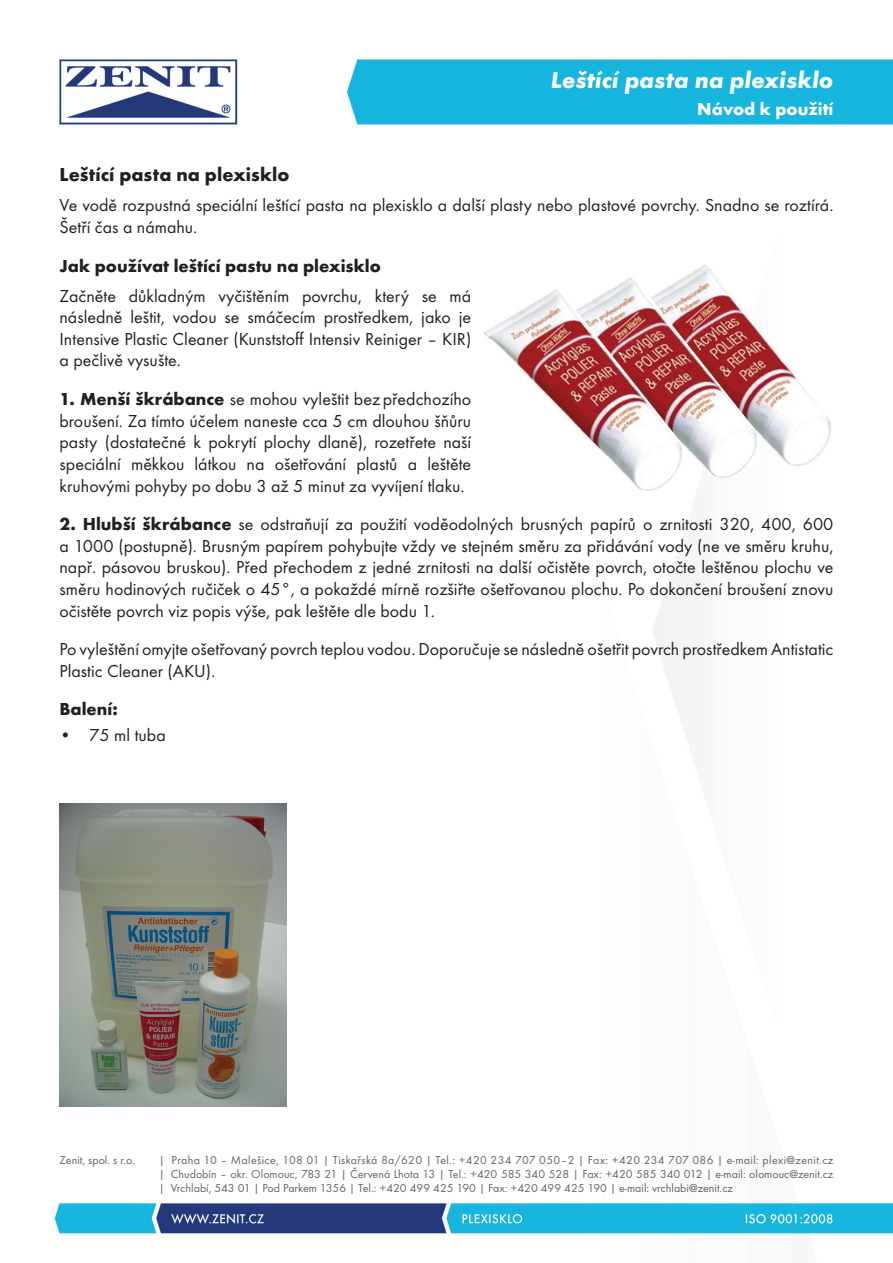
<style>
.page{position:relative;width:893px;height:1263px;background:#fff}
.page>*{position:absolute;margin:0;border:0;box-sizing:border-box;transform-origin:0 0}
.t1{font:italic 700 24px "Futura TOT";color:#fff}
.t2{font:700 19.5px "Futura TOT";color:#231f20}
.t3{font:18px/21.6px "Futura TOT Boo";color:#231f20;text-align:justify}
.t4{font:700 18px "Futura TOT";color:#231f20}
.t5{font:700 18px "Futura TOT";color:#fff}
.t6{font:12px/14.4px "Futura TOT Boo";color:#636366;text-align:justify}
.s1{font-family:"Futura TOT";font-weight:700}
</style>
<div class="page">
<img style="left:54px;top:59px;width:839px;height:1197px">
<img style="left:60px;top:803px;width:227px;height:303px">
<img style="left:631px;top:264px;width:201px;height:202px">
<img style="left:557px;top:276px;width:201px;height:202px">
<img style="left:483px;top:288px;width:201px;height:203px">
<h1 class="t1" style="left:551px;top:65px;width:284px">Leštící pasta na plexisklo</h1>
<p class="t5" style="left:697px;top:97px;width:138px">Návod k použití</p>
<p class="t2" style="left:60px;top:163px;width:232px">Leštící pasta na plexisklo</p>
<p class="t3" style="left:60px;top:194px;width:775px">Ve vodě rozpustná speciální leštící pasta na plexisklo a další plasty nebo plastové povrchy. Snadno se roztírá.<br>Šetří čas a námahu.</p>
<p class="t4" style="left:60px;top:254px;width:323px">Jak používat leštící pastu na plexisklo</p>
<p class="t3" style="left:60px;top:285px;width:413px">Začněte důkladným vyčištěním povrchu, který se má následně leštit, vodou se smáčecím prostředkem, jako je Intensive Plastic Cleaner (Kunststoff Intensiv Reiniger – KIR) a pečlivě vysušte.</p>
<p class="t3" style="left:60px;top:388px;width:413px"><span class="s1">1. Menší škrábance</span> se mohou vyleštit bez předchozího broušení. Za tímto účelem naneste cca 5 cm dlouhou šňůru pasty (dostatečné k pokrytí plochy dlaně), rozetřete naší speciální měkkou látkou na ošetřování plastů a leštěte kruhovými pohyby po dobu 3 až 5 minut za vyvíjení tlaku.</p>
<p class="t3" style="left:60px;top:513px;width:775px"><span class="s1">2. Hlubší škrábance</span> se odstraňují za použití voděodolných brusných papírů o zrnitosti 320, 400, 600 a 1000 (postupně). Brusným papírem pohybujte vždy ve stejném směru za přidávání vody (ne ve směru kruhu, např. pásovou bruskou). Před přechodem z jedné zrnitosti na další očistěte povrch, otočte leštěnou plochu ve směru hodinových ručiček o 45°, a pokaždé mírně rozšiřte ošetřovanou plochu. Po dokončení broušení znovu očistěte povrch viz popis výše, pak leštěte dle bodu 1.</p>
<p class="t3" style="left:60px;top:638px;width:775px">Po vyleštění omyjte ošetřovaný povrch teplou vodou. Doporučuje se následně ošetřit povrch prostředkem Antistatic<br>Plastic Cleaner (AKU).</p>
<p class="t4" style="left:60px;top:698px;width:60px">Balení:</p>
<p class="t3" style="left:60px;top:724px;width:108px">• 75 ml tuba</p>
<p class="t6" style="left:60px;top:1152px;width:77px">Zenit, spol. s r.o.</p>
<p class="t6" style="left:159px;top:1152px;width:676px">| Praha 10 – Malešice, 108 01 | Tiskařská 8a/620 | Tel.: +420 234 707 050–2 | Fax: +420 234 707 086 | e-mail: plexi@zenit.cz | Chudobín – okr. Olomouc, 783 21 | Červená Lhota 13 | Tel.: +420 585 340 528 | Fax: +420 585 340 012 | e-mail: olomouc@zenit.cz | Vrchlabí, 543 01 | Pod Parkem 1356 | Tel.: +420 499 425 190 | Fax: +420 499 425 190 | e-mail: vrchlabi@zenit.cz</p>
</div>
